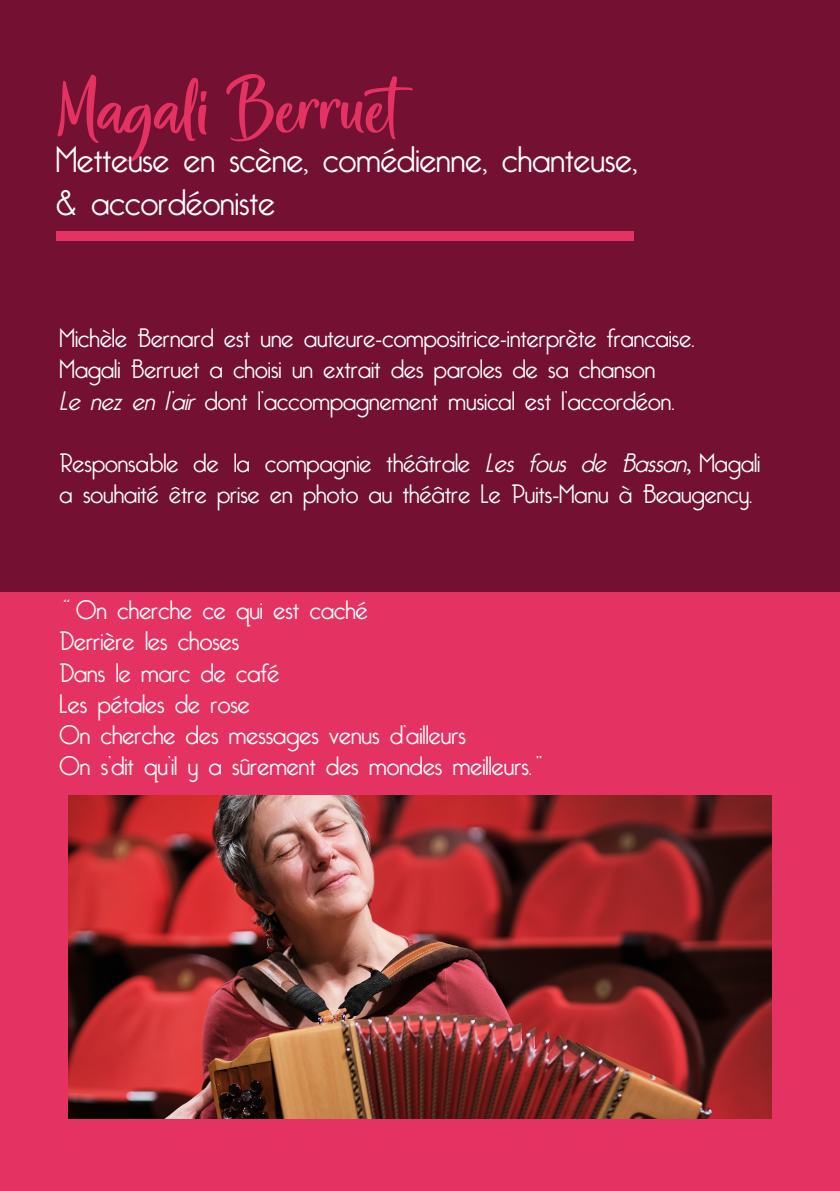
<style>
.page{position:relative;width:840px;height:1191px;background:#fff}
.page>*{position:absolute;margin:0;border:0;box-sizing:border-box;transform-origin:0 0}
.t1{font:70px "Astral Sisters";color:#e43363}
.t2{font:300 36px/43.2px "Bellerose";color:#fff}
.t3{font:300 26px/31.2px "Bellerose";color:#fff}
.s1{font-family:"Minion Pro";font-weight:400;font-size:24px}
.s2{font-style:italic}
</style>
<div class="page">
<div style="left:0;top:0;width:839px;height:1191px;background:#741032"></div>
<div style="left:0;top:592px;width:839px;height:599px;background:#e43363"></div>
<img style="left:68px;top:795px;width:703px;height:324px">
<div style="left:56px;top:231px;width:577px;height:9px;background:#e43363"></div>
<h1 class="t1" style="left:56px;top:59px;width:382px">Magali Berruet</h1>
<h2 class="t2" style="left:56px;top:139px;width:582px">Metteuse en scène<span class="s1">,</span> comédienne<span class="s1">,</span> chanteuse<span class="s1">, </span>&amp; accordéoniste</h2>
<p class="t3" style="left:60px;top:323px;width:636px">Michèle Bernard est une auteure-compositrice-interprète francaise.<br>Magali Berruet a choisi un extrait des paroles de sa chanson<br><span class="s2">Le nez en l’air</span> dont l’accompagnement musical est l’accordéon.</p>
<p class="t3" style="left:60px;top:448px;width:702px">Responsable de la compagnie théâtrale <span class="s2">Les fous de Bassan</span><span class="s1">,</span> Magali a souhaité être prise en photo au théâtre Le Puits-Manu à Beaugency.</p>
<p class="t3" style="left:60px;top:595px;width:487px"><span class="s2">‘‘</span> On cherche ce qui est caché<br>Derrière les choses<br>Dans le marc de café<br>Les pétales de rose<br>On cherche des messages venus d’ailleurs<br>On s’dit qu’il y a sûrement des mondes meilleurs.<span class="s2">’’</span></p>
</div>
